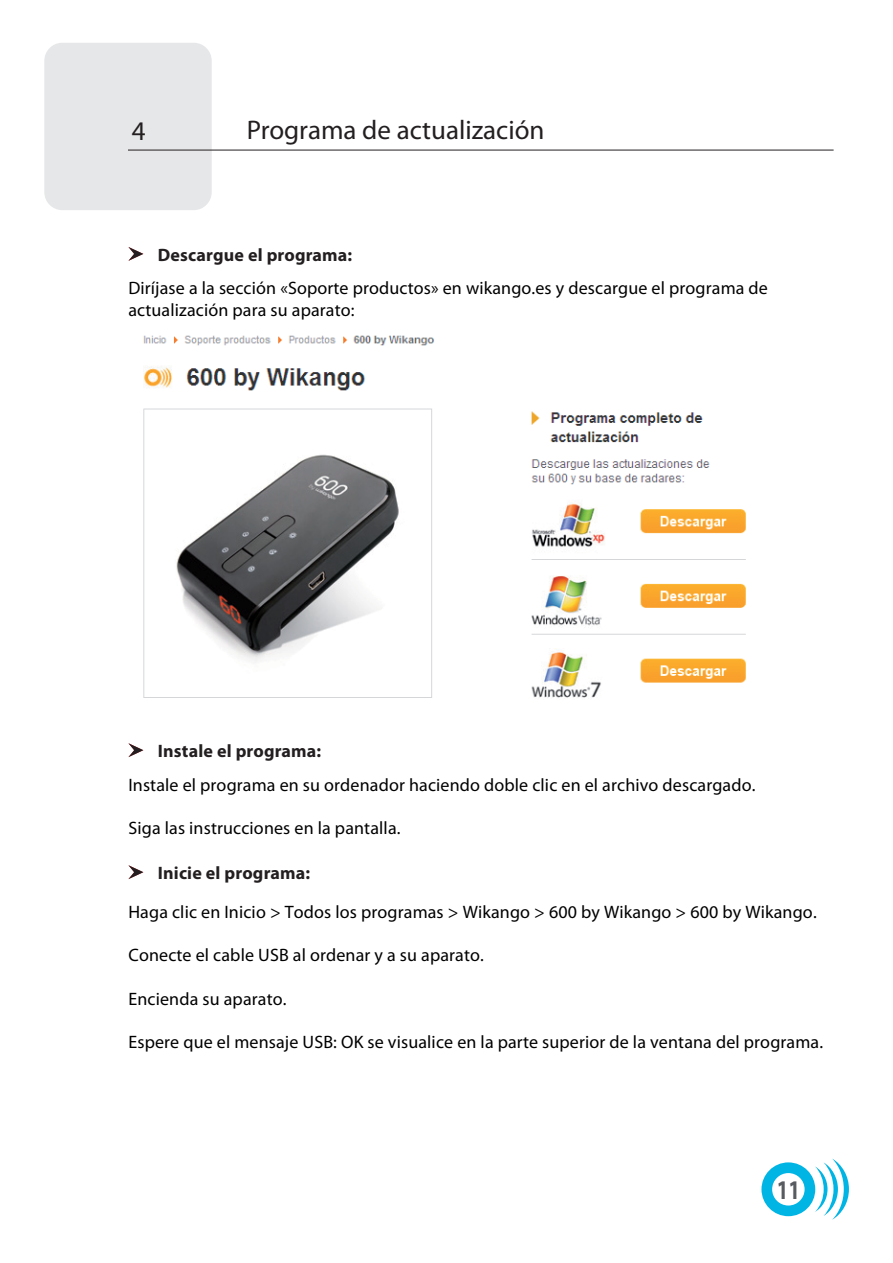
<style>
.page{position:relative;width:893px;height:1263px;background:#fff}
.page>*{position:absolute;margin:0;border:0;box-sizing:border-box;transform-origin:0 0}
.t1{font:700 27.15px "Myriad Pro";color:#585c60;scale:.77 1}
.t2{font:27px "Myriad Pro";color:#231f20}
.t3{font:18px/21.6px "Myriad Pro";letter-spacing:.01em;color:#000}
.t4{font:700 18px "Myriad Pro";letter-spacing:.01em;color:#231f20}
</style>
<div class="page">
<svg style="left:761px;top:1159px;width:88px;height:61px"></svg>
<div style="left:44px;top:43px;width:168px;height:167px;background:#e6e7e8;border-radius:18px"></div>
<svg style="left:128px;top:247px;width:15px;height:14px"></svg>
<svg style="left:128px;top:743px;width:15px;height:14px"></svg>
<svg style="left:128px;top:865px;width:15px;height:14px"></svg>
<img style="left:143px;top:335px;width:603px;height:363px">
<h2 class="t2" style="left:132px;top:121px;width:15px">4</h2>
<h2 class="t2" style="left:247px;top:119px;width:299px">Programa de actualización</h2>
<p class="t4" style="left:158px;top:248px;width:196px">Descargue el programa:</p>
<p class="t3" style="left:128px;top:279px;width:641px">Diríjase a la sección «Soporte productos» en wikango.es y descargue el programa de actualización para su aparato:</p>
<p class="t4" style="left:158px;top:744px;width:165px">Instale el programa:</p>
<p class="t3" style="left:128px;top:775px;width:628px">Instale el programa en su ordenador haciendo doble clic en el archivo descargado.</p>
<p class="t3" style="left:128px;top:818px;width:274px">Siga las instrucciones en la pantalla.</p>
<p class="t4" style="left:158px;top:866px;width:154px">Inicie el programa:</p>
<p class="t3" style="left:128px;top:903px;width:690px">Haga clic en Inicio &gt; Todos los programas &gt; Wikango &gt; 600 by Wikango &gt; 600 by Wikango.</p>
<p class="t3" style="left:128px;top:946px;width:357px">Conecte el cable USB al ordenar y a su aparato.</p>
<p class="t3" style="left:128px;top:989px;width:160px">Encienda su aparato.</p>
<p class="t3" style="left:128px;top:1032px;width:696px">Espere que el mensaje USB: OK se visualice en la parte superior de la ventana del programa.</p>
<h1 class="t1" style="left:777px;top:1179px;width:32px">11</h1>
</div>
